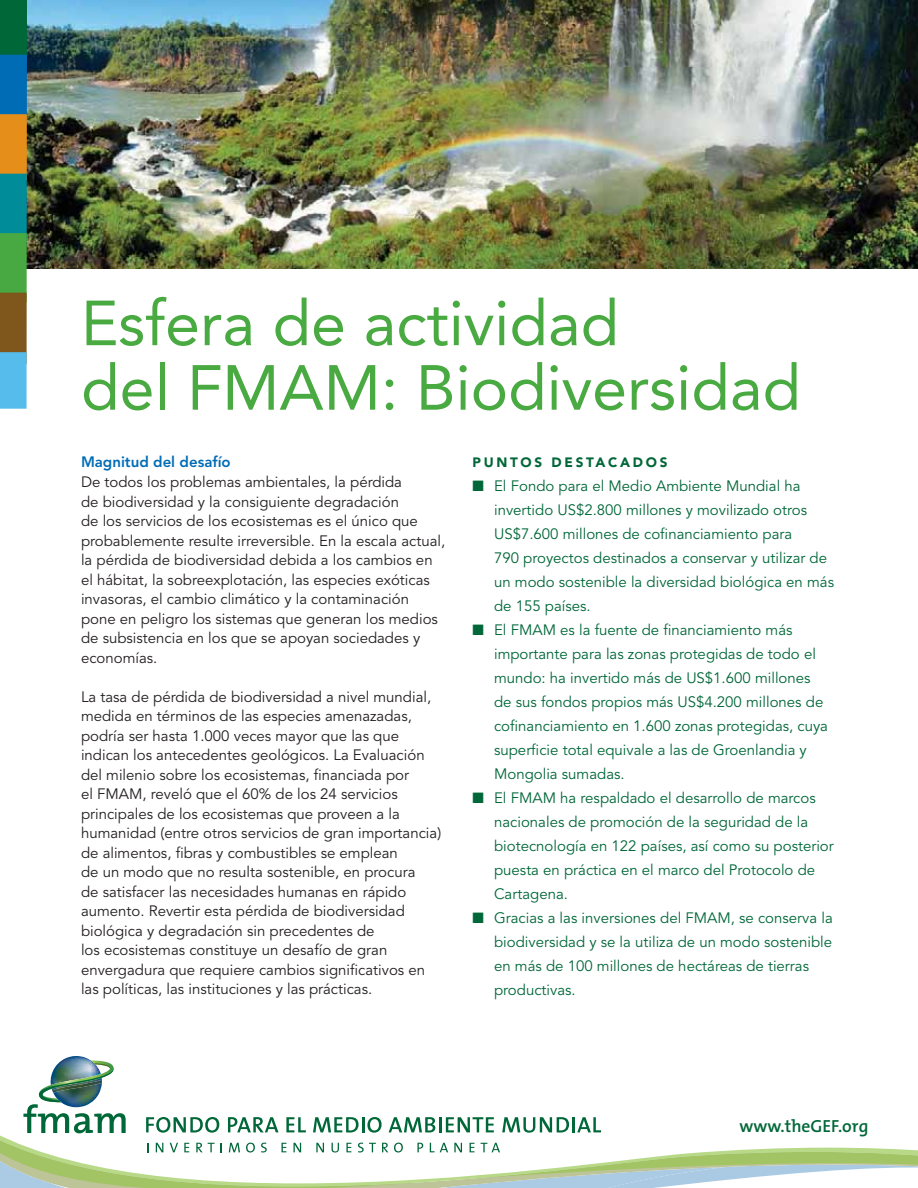
<style>
.page{position:relative;width:918px;height:1188px;background:#fff}
.page>*{position:absolute;margin:0;border:0;box-sizing:border-box;transform-origin:0 0}
.t1{font:63px/64.5px "Avenir";color:#4aaa42}
.t2{font:600 17.55px "The Mix";color:#006738}
.t3{font:15px/19.5px "Avenir";color:#231f20}
.t4{font:15px/24px "Avenir";color:#006738}
.t5{font:800 15px "Avenir";color:#006cb6}
.t6{font:900 13.5px "Avenir";letter-spacing:.2em;color:#006738}
</style>
<div class="page">
<img style="left:27px;top:0;width:891px;height:268px">
<svg style="left:0;top:1118px;width:602px;height:25px"></svg>
<img style="left:23px;top:1056px;width:103px;height:77px">
<svg style="left:146px;top:1117px;width:73px;height:16px"></svg>
<svg style="left:228px;top:1117px;width:51px;height:15px"></svg>
<svg style="left:286px;top:1117px;width:20px;height:15px"></svg>
<svg style="left:313px;top:1117px;width:69px;height:16px"></svg>
<svg style="left:389px;top:1117px;width:105px;height:15px"></svg>
<svg style="left:502px;top:1117px;width:67px;height:16px"></svg>
<hr style="left:572px;top:1117px;width:3px;height:15px;background:#006738">
<svg style="left:577px;top:1117px;width:24px;height:15px"></svg>
<svg style="left:0;top:1143px;width:918px;height:45px"></svg>
<div style="left:0;top:0;width:27px;height:58px;background:#006738"></div>
<div style="left:0;top:55px;width:27px;height:69px;background:#006cb6"></div>
<div style="left:0;top:114px;width:27px;height:66px;background:#e58e1a"></div>
<div style="left:0;top:174px;width:27px;height:67px;background:#008c99"></div>
<div style="left:0;top:233px;width:27px;height:69px;background:#48a942"></div>
<div style="left:0;top:293px;width:27px;height:71px;background:#7f561b"></div>
<div style="left:0;top:352px;width:27px;height:57px;background:#55bceb"></div>
<h1 class="t1" style="left:81px;top:296px;width:721px">Esfera de actividad<br>del FMAM: Biodiversidad</h1>
<p class="t5" style="left:81px;top:455px;width:151px">Magnitud del desafío</p>
<p class="t3" style="left:81px;top:474px;width:366px">De todos los problemas ambientales, la pérdida<br>de biodiversidad y la consiguiente degradación<br>de los servicios de los ecosistemas es el único que probablemente resulte irreversible. En la escala actual, la pérdida de biodiversidad debida a los cambios en el hábitat, la sobreexplotación, las especies exóticas invasoras, el cambio climático y la contaminación pone en peligro los sistemas que generan los medios de subsistencia en los que se apoyan sociedades y economías.</p>
<p class="t3" style="left:81px;top:689px;width:362px">La tasa de pérdida de biodiversidad a nivel mundial, medida en términos de las especies amenazadas, podría ser hasta 1.000 veces mayor que las que indican los antecedentes geológicos. La Evaluación del milenio sobre los ecosistemas, financiada por<br>el FMAM, reveló que el 60% de los 24 servicios principales de los ecosistemas que proveen a la humanidad (entre otros servicios de gran importancia) de alimentos, fibras y combustibles se emplean<br>de un modo que no resulta sostenible, en procura<br>de satisfacer las necesidades humanas en rápido aumento. Revertir esta pérdida de biodiversidad biológica y degradación sin precedentes de<br>los ecosistemas constituye un desafío de gran envergadura que requiere cambios significativos en las políticas, las instituciones y las prácticas.</p>
<p class="t6" style="left:473px;top:457px;width:196px">PUNTOS DESTACADOS</p>
<p class="t4" style="left:494px;top:476px;width:342px">El Fondo para el Medio Ambiente Mundial ha invertido US$2.800 millones y movilizado otros US$7.600 millones de cofinanciamiento para<br>790 proyectos destinados a conservar y utilizar de un modo sostenible la diversidad biológica en más de 155 países.<br>El FMAM es la fuente de financiamiento más importante para las zonas protegidas de todo el mundo: ha invertido más de US$1.600 millones<br>de sus fondos propios más US$4.200 millones de cofinanciamiento en 1.600 zonas protegidas, cuya superficie total equivale a las de Groenlandia y Mongolia sumadas.<br>El FMAM ha respaldado el desarrollo de marcos nacionales de promoción de la seguridad de la biotecnología en 122 países, así como su posterior puesta en práctica en el marco del Protocolo de Cartagena.<br>Gracias a las inversiones del FMAM, se conserva la biodiversidad y se la utiliza de un modo sostenible en más de 100 millones de hectáreas de tierras productivas.</p>
<p class="t2" style="left:739px;top:1116px;width:131px">www.theGEF.org</p>
</div>
